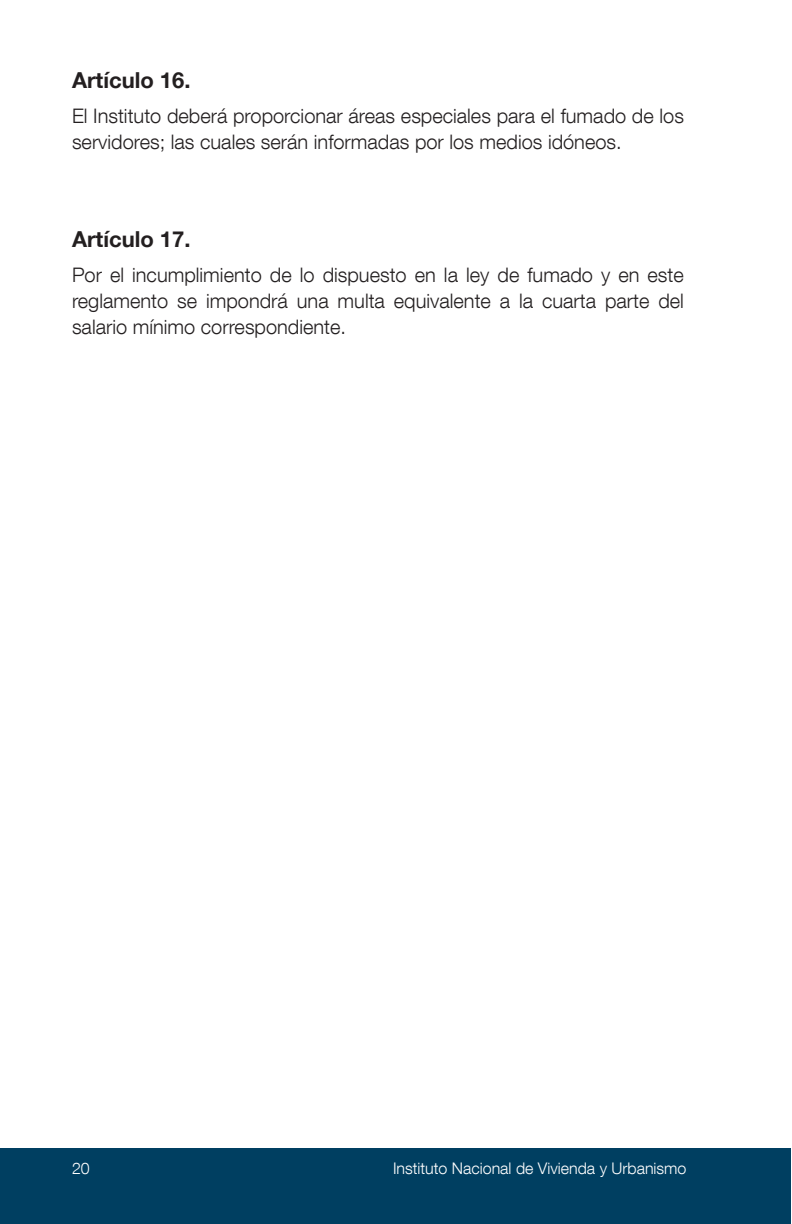
<style>
.page{position:relative;width:792px;height:1224px;background:#fff}
.page>*{position:absolute;margin:0;border:0;box-sizing:border-box;transform-origin:0 0}
.t1{font:700 22px "Helvetica Neue LT Com";color:#231f20}
.t2{font:300 20px/26px "Helvetica Neue LT Com";color:#231f20}
.t3{font:300 16px "Helvetica Neue LT Com";color:#fff}
</style>
<div class="page">
<div style="left:0;top:1149px;width:791px;height:75px;background:#003f61"></div>
<p class="t1" style="left:72px;top:66px;width:120px">Artículo 16.</p>
<p class="t2" style="left:72px;top:102px;width:613px">El Instituto deberá proporcionar áreas especiales para el fumado de los servidores; las cuales serán informadas por los medios idóneos.</p>
<p class="t1" style="left:72px;top:225px;width:120px">Artículo 17.</p>
<p class="t2" style="left:72px;top:261px;width:614px;text-align:justify">Por el incumplimiento de lo dispuesto en la ley de fumado y en este reglamento se impondrá una multa equivalente a la cuarta parte del salario mínimo correspondiente.</p>
<p class="t3" style="left:72px;top:1159px;width:19px">20</p>
<p class="t3" style="left:393px;top:1159px;width:295px">Instituto Nacional de Vivienda y Urbanismo</p>
</div>
